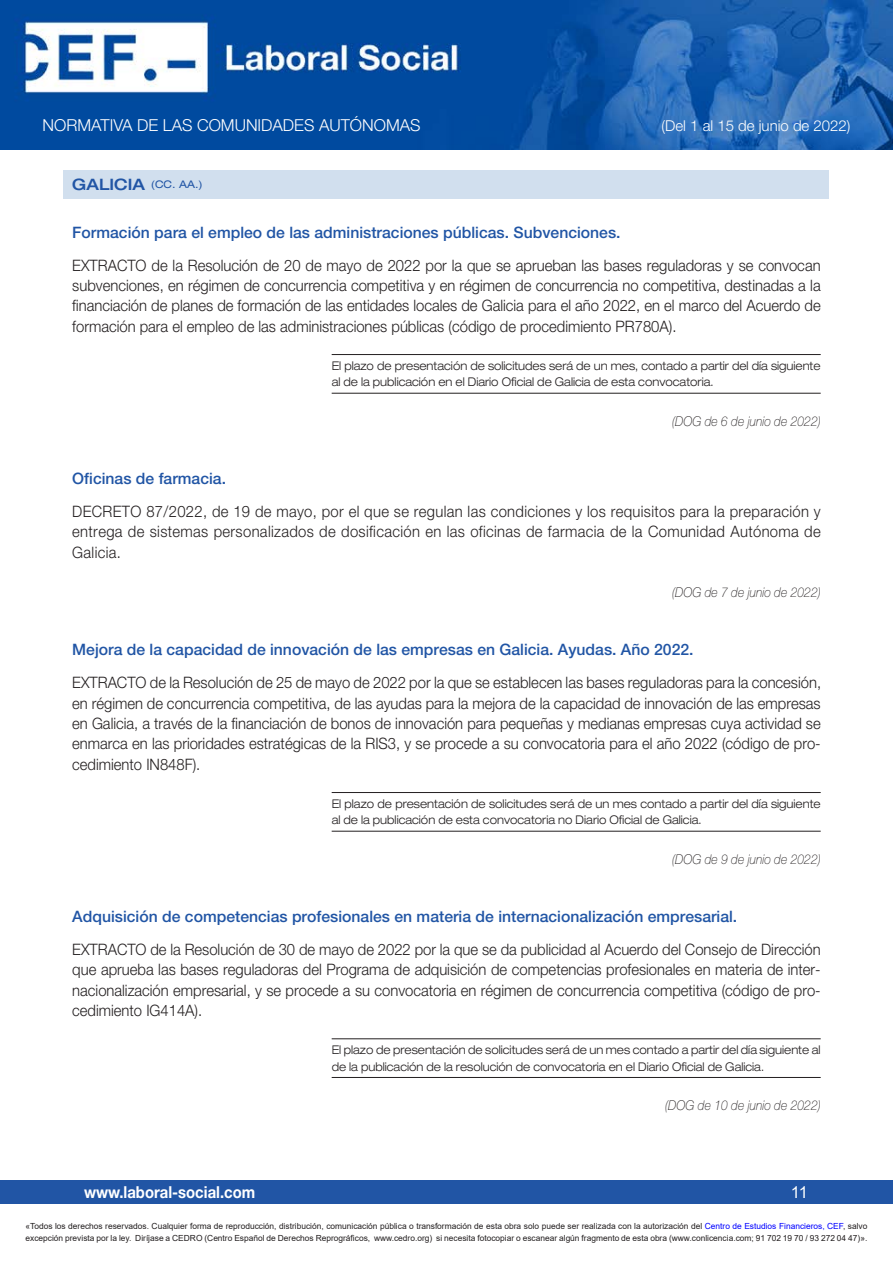
<style>
.page{position:relative;width:893px;height:1263px;background:#fff}
.page>*{position:absolute;margin:0;border:0;box-sizing:border-box;transform-origin:0 0}
.t1{font:300 16.5px "Helvetica Neue LT Std";color:#fff}
.t2{font:700 16.5px "Helvetica Neue LT Std";color:#fff;scale:.9 1}
.t3{font:16.5px "Arial";color:#fff}
.Contenido{font:300 15.75px/20.4px "Helvetica Neue LT Std";color:#231f20;text-align:justify;scale:.94 1}
.Título-cabecera{font:500 15.75px "Helvetica Neue LT Std";color:#2155a5}
.t4{font:300 15px "Helvetica Neue LT Std";color:#fff}
.publicación{font:italic 100 13.5px "Helvetica Neue LT Std";color:#231f20;scale:.9 1}
.Plazo{font:300 expanded 12px/16.6px "Helvetica Neue LT Std";color:#231f20;scale:.92 1}
.Comunidades_division{font:expanded 10.5px "Helvetica Neue LT Std";color:#2155a5}
.t5{font:8.4px/12px "Arial";color:#231f20}
.s1{font-weight:500;font-size:15.75px}
.s2{color:#00f}
</style>
<div class="page">
<div style="left:0;top:1180px;width:893px;height:23px;background:#2155a5"></div>
<img style="left:0;top:0;width:893px;height:149px">
<hr style="left:332px;top:354px;width:489px;height:1px;background:#231f20">
<hr style="left:332px;top:393px;width:489px;height:1px;background:#231f20">
<hr style="left:332px;top:792px;width:489px;height:1px;background:#231f20">
<hr style="left:332px;top:831px;width:489px;height:1px;background:#231f20">
<hr style="left:332px;top:1038px;width:489px;height:1px;background:#231f20">
<hr style="left:332px;top:1077px;width:489px;height:1px;background:#231f20">
<div style="left:64px;top:170px;width:765px;height:28px;background:#d1dfee"></div>
<p class="t1" style="left:43px;top:115px;width:379px">NORMATIVA DE LAS COMUNIDADES AUTÓNOMAS</p>
<p class="t4" style="left:662px;top:117px;width:190px">(Del 1 al 15 de junio de 2022)</p>
<p class="Comunidades_division" style="left:72px;top:178px;width:132px"><span class="s1">GALICIA</span> (CC. AA.)</p>
<p class="Título-cabecera" style="left:72px;top:223px;width:550px">Formación para el empleo de las administraciones públicas. Subvenciones.</p>
<p class="Contenido" style="left:72px;top:255px;width:798px">EXTRACTO de la Resolución de 20 de mayo de 2022 por la que se aprueban las bases reguladoras y se convocan subvenciones, en régimen de concurrencia competitiva y en régimen de concurrencia no competitiva, destinadas a la financiación de planes de formación de las entidades locales de Galicia para el año 2022, en el marco del Acuerdo de formación para el empleo de las administraciones públicas (código de procedimiento PR780A).</p>
<p class="Plazo" style="left:332px;top:357px;width:533px">El plazo de presentación de solicitudes será de un mes, contado a partir del día siguiente al de la publicación en el Diario Oficial de Galicia de esta convocatoria.</p>
<p class="publicación" style="left:672px;top:413px;width:167px">(DOG de 6 de junio de 2022)</p>
<p class="Título-cabecera" style="left:72px;top:469px;width:155px">Oficinas de farmacia.</p>
<p class="Contenido" style="left:72px;top:501px;width:798px">DECRETO 87/2022, de 19 de mayo, por el que se regulan las condiciones y los requisitos para la preparación y entrega de sistemas personalizados de dosificación en las oficinas de farmacia de la Comunidad Autónoma de Galicia.</p>
<p class="publicación" style="left:672px;top:585px;width:167px">(DOG de 7 de junio de 2022)</p>
<p class="Título-cabecera" style="left:72px;top:640px;width:623px">Mejora de la capacidad de innovación de las empresas en Galicia. Ayudas. Año 2022.</p>
<p class="Contenido" style="left:72px;top:672px;width:798px">EXTRACTO de la Resolución de 25 de mayo de 2022 por la que se establecen las bases reguladoras para la concesión, en régimen de concurrencia competitiva, de las ayudas para la mejora de la capacidad de innovación de las empresas en Galicia, a través de la financiación de bonos de innovación para pequeñas y medianas empresas cuya actividad se enmarca en las prioridades estratégicas de la RIS3, y se procede a su convocatoria para el año 2022 (código de pro&shy;cedimiento IN848F).</p>
<p class="Plazo" style="left:332px;top:795px;width:533px">El plazo de presentación de solicitudes será de un mes contado a partir del día siguiente al de la publicación de esta convocatoria no Diario Oficial de Galicia.</p>
<p class="publicación" style="left:672px;top:851px;width:167px">(DOG de 9 de junio de 2022)</p>
<p class="Título-cabecera" style="left:72px;top:907px;width:667px">Adquisición de competencias profesionales en materia de internacionalización empresarial.</p>
<p class="Contenido" style="left:72px;top:939px;width:798px">EXTRACTO de la Resolución de 30 de mayo de 2022 por la que se da publicidad al Acuerdo del Consejo de Dirección que aprueba las bases reguladoras del Programa de adquisición de competencias profesionales en materia de inter&shy;nacionalización empresarial, y se procede a su convocatoria en régimen de concurrencia competitiva (código de pro&shy;cedimiento IG414A).</p>
<p class="Plazo" style="left:332px;top:1041px;width:533px">El plazo de presentación de solicitudes será de un mes contado a partir del día siguiente al de la publicación de la resolución de convocatoria en el Diario Oficial de Galicia.</p>
<p class="publicación" style="left:665px;top:1097px;width:174px">(DOG de 10 de junio de 2022)</p>
<p class="t2" style="left:84px;top:1182px;width:192px">www.laboral-social.com</p>
<p class="t3" style="left:791px;top:1180px;width:19px">11</p>
<p class="t5" style="left:26px;top:1220px;width:843px">«Todos los derechos reservados. Cualquier forma de reproducción, distribución, comunicación pública o transformación de esta obra solo puede ser realizada con la autorización del <span class="s2">Centro de Estudios Financieros, CEF</span>, salvo excepción prevista por la ley. Diríjase a CEDRO (Centro Español de Derechos Reprográficos, www.cedro.org) si necesita fotocopiar o escanear algún fragmento de esta obra (www.conlicencia.com; 91 702 19 70 / 93 272 04 47)».</p>
</div>
